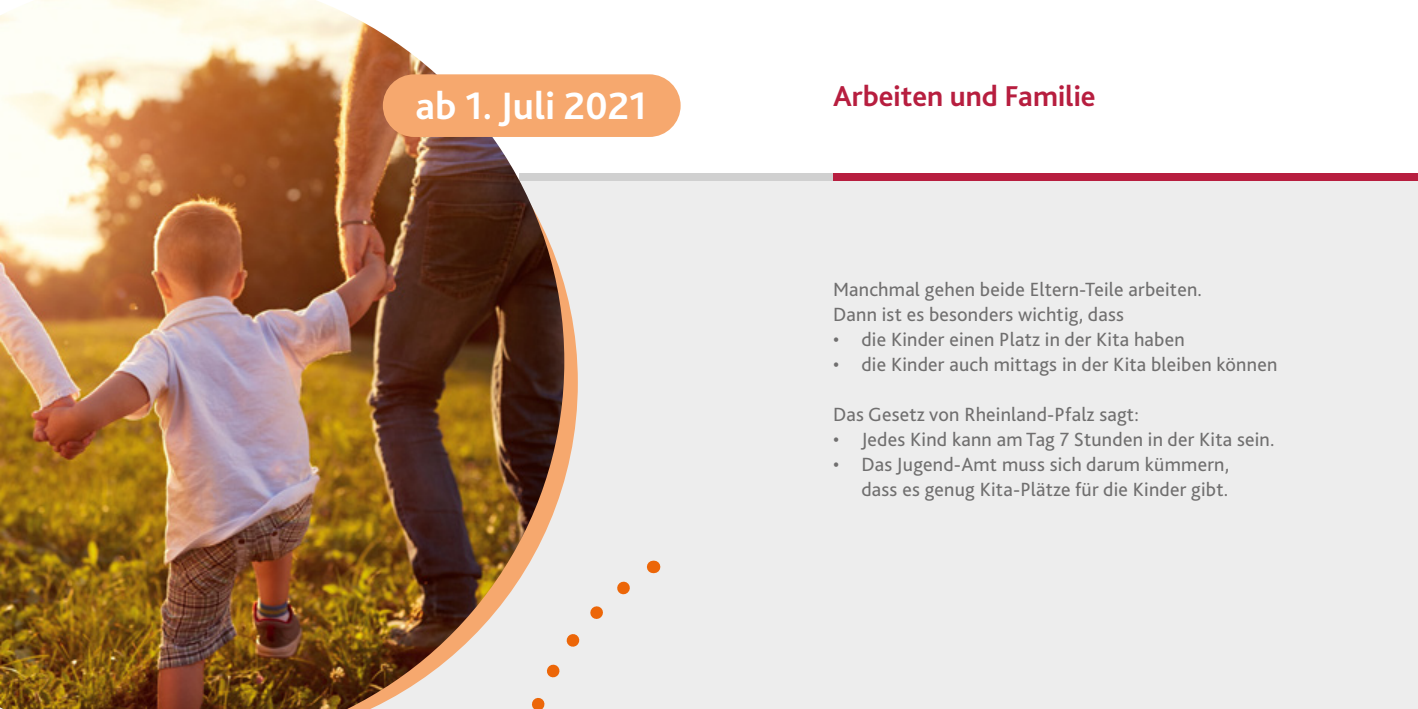
<style>
.page{position:relative;width:1418px;height:709px;background:#fff}
.page>*{position:absolute;margin:0;border:0;box-sizing:border-box;transform-origin:0 0}
.t1{font:700 39.75px "Bliss 2";color:#fff}
.t2{font:700 30px "Bliss 2";color:#b71e3f}
.t3{font:20px/25px "Bliss 2";letter-spacing:.01em;color:#706f6f}
</style>
<div class="page">
<div style="left:0;top:181px;width:716px;height:528px;background:#ededed"></div>
<div style="left:709px;top:177px;width:708px;height:532px;background:#ededed"></div>
<div style="left:519px;top:174px;width:315px;height:7px;background:#d0d0d0"></div>
<div style="left:833px;top:174px;width:584px;height:7px;background:#b71e3f"></div>
<svg style="left:653px;top:560px;width:1px;height:13px"></svg>
<svg style="left:566px;top:581px;width:64px;height:66px"></svg>
<img style="left:0;top:0;width:564px;height:709px">
<div style="left:383px;top:74px;width:297px;height:63px;background:#f6a86e;border-radius:31px"></div>
<h1 class="t1" style="left:415px;top:81px;width:233px">ab 1. Juli 2021</h1>
<h2 class="t2" style="left:833px;top:77px;width:264px">Arbeiten und Familie</h2>
<p class="t3" style="left:833px;top:276px;width:370px">Manchmal gehen beide Eltern-Teile arbeiten.<br>Dann ist es besonders wichtig, dass</p>
<p class="t3" style="left:833px;top:326px;width:353px">• die Kinder einen Platz in der Kita haben</p>
<p class="t3" style="left:833px;top:351px;width:446px">• die Kinder auch mittags in der Kita bleiben können</p>
<p class="t3" style="left:833px;top:401px;width:307px">Das Gesetz von Rheinland-Pfalz sagt:</p>
<p class="t3" style="left:833px;top:426px;width:443px">• Jedes Kind kann am Tag 7 Stunden in der Kita sein.</p>
<p class="t3" style="left:833px;top:451px;width:397px;text-align:right">• Das Jugend-Amt muss sich darum kümmern, dass es genug Kita-Plätze für die Kinder gibt.</p>
</div>
